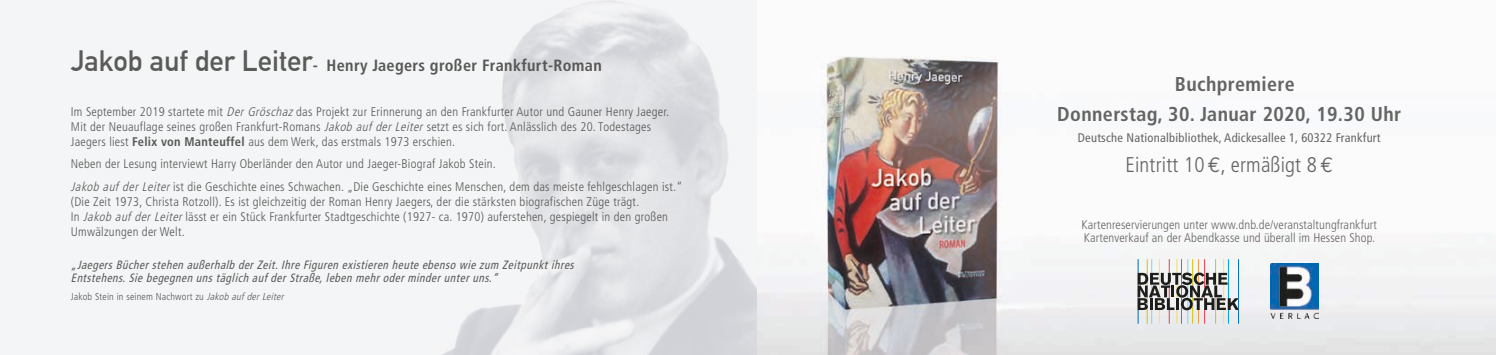
<style>
.page{position:relative;width:1496px;height:355px;background:#fff}
.page>*{position:absolute;margin:0;border:0;box-sizing:border-box;transform-origin:0 0}
.t1{font:300 condensed 21.25px "Frutiger";letter-spacing:.01em;color:#646463}
.t2{font:700 condensed 20px/30px "Frutiger";letter-spacing:.02em;color:#646463;text-align:center}
.t3{font:700 condensed 16.25px "Frutiger";letter-spacing:.02em;color:#575756}
.t4{font:300 condensed 12.5px/15px "Frutiger";letter-spacing:.02em;color:#575756}
.t5{font:300 condensed 12.5px/12.5px "Frutiger";letter-spacing:.01em;color:#646463}
.t6{font:condensed 12.5px "Frutiger";letter-spacing:.02em;color:#646463}
.t7{font:italic condensed 12px/13.8px "Frutiger";color:#575756;scale:.93 1}
.t8{font:300 condensed 10px "Frutiger";letter-spacing:.02em;color:#575756}
.s1{font-family:"DIN Alternate";font-stretch:normal;font-size:28.75px;color:#5a5a59}
.s2{font-style:italic}
.s3{font-weight:700}
.s4{font-family:"Euro Mono";font-weight:400;font-stretch:normal}
</style>
<div class="page">
<img style="left:0;top:0;width:1495px;height:354px">
<hr style="left:1204px;top:259px;width:1px;height:64px;background:#e83d4f">
<hr style="left:1137px;top:259px;width:1px;height:64px;background:#0069b3">
<hr style="left:1146px;top:259px;width:1px;height:64px;background:#cec500">
<hr style="left:1151px;top:259px;width:1px;height:64px;background:#84d0f5">
<hr style="left:1158px;top:259px;width:1px;height:64px;background:#ffdf5a">
<hr style="left:1237px;top:259px;width:1px;height:64px;background:#0071b9">
<hr style="left:1215px;top:259px;width:1px;height:64px;background:#cec500">
<hr style="left:1187px;top:259px;width:1px;height:64px;background:#84d0f5">
<hr style="left:1192px;top:259px;width:1px;height:64px;background:#cec500">
<hr style="left:1176px;top:259px;width:1px;height:64px;background:#eedd62">
<hr style="left:1168px;top:259px;width:1px;height:64px;background:#e83d4f">
<hr style="left:1180px;top:259px;width:1px;height:64px;background:#009fe3">
<hr style="left:1223px;top:259px;width:1px;height:64px;background:#ffdf5a">
<hr style="left:1227px;top:259px;width:1px;height:64px;background:#009fe3">
<hr style="left:1197px;top:259px;width:1px;height:64px;background:#f59e4c">
<svg style="left:1137px;top:272px;width:101px;height:38px"></svg>
<img style="left:1270px;top:263px;width:48px;height:55px">
<h3 class="t3" style="left:71px;top:55px;width:532px"><span class="s1">Jakob auf der Leiter</span>- Henry Jaegers großer Frankfurt-Roman</h3>
<p class="t4" style="left:71px;top:104px;width:599px">Im September 2019 startete mit <span class="s2">DerGröschaz</span>das Projekt zur Erinnerung an den Frankfurter Autor und Gauner Henry Jaeger.<br>Mit der Neuauflage seines großen Frankfurt-Romans <span class="s2">Jakob aufderLeiter</span>setzt es sich fort. Anlässlich des 20. Todestages<br>Jaegers liest <span class="s3">Felix von Manteuffel</span> aus dem Werk, das erstmals 1973 erschien.</p>
<p class="t4" style="left:71px;top:153px;width:613px;line-height:22.5px">Neben der Lesung interviewt Harry Oberländer den Autor und Jaeger-Biograf Jakob Stein.<br><span class="s2">Jakob aufderLeiter</span>ist die Geschichte eines Schwachen. „Die Geschichte eines Menschen, dem das meiste fehlgeschlagen ist.“</p>
<p class="t4" style="left:71px;top:194px;width:598px">(Die Zeit 1973, Christa Rotzoll). Es ist gleichzeitig der Roman Henry Jaegers, der die stärksten biografischen Züge trägt.<br>In <span class="s2">Jakob aufderLeiter</span>lässt er ein Stück Frankfurter Stadtgeschichte (1927- ca. 1970) auferstehen, gespiegelt in den großen<br>Umwälzungen der Welt.</p>
<p class="t7" style="left:71px;top:257px;width:546px">„JaegersBücherstehen außerhalb derZeit.Ihre Figuren existieren heute ebenso wie zum Zeitpunktihres<br>Entstehens.Sie begegnen unstäglich aufderStraße,leben mehroderminderunteruns.“</p>
<p class="t8" style="left:71px;top:290px;width:217px">Jakob Stein in seinem Nachwort zu <span class="s2">Jakob aufderLeiter</span></p>
<h2 class="t2" style="left:1057px;top:69px;width:345px">Buchpremiere<br>Donnerstag, 30. Januar 2020, 19.30 Uhr</h2>
<p class="t6" style="left:1077px;top:131px;width:304px">Deutsche Nationalbibliothek, Adickesallee 1, 60322 Frankfurt</p>
<h1 class="t1" style="left:1125px;top:153px;width:209px">Eintritt 10<span class="s4">€</span>, ermäßigt 8<span class="s4">€</span></h1>
<p class="t5" style="left:1081px;top:218px;width:297px">Kartenreservierungen unter www.dnb.de/veranstaltungfrankfurt<br>Kartenverkauf an der Abendkasse und überall im Hessen Shop.</p>
</div>
